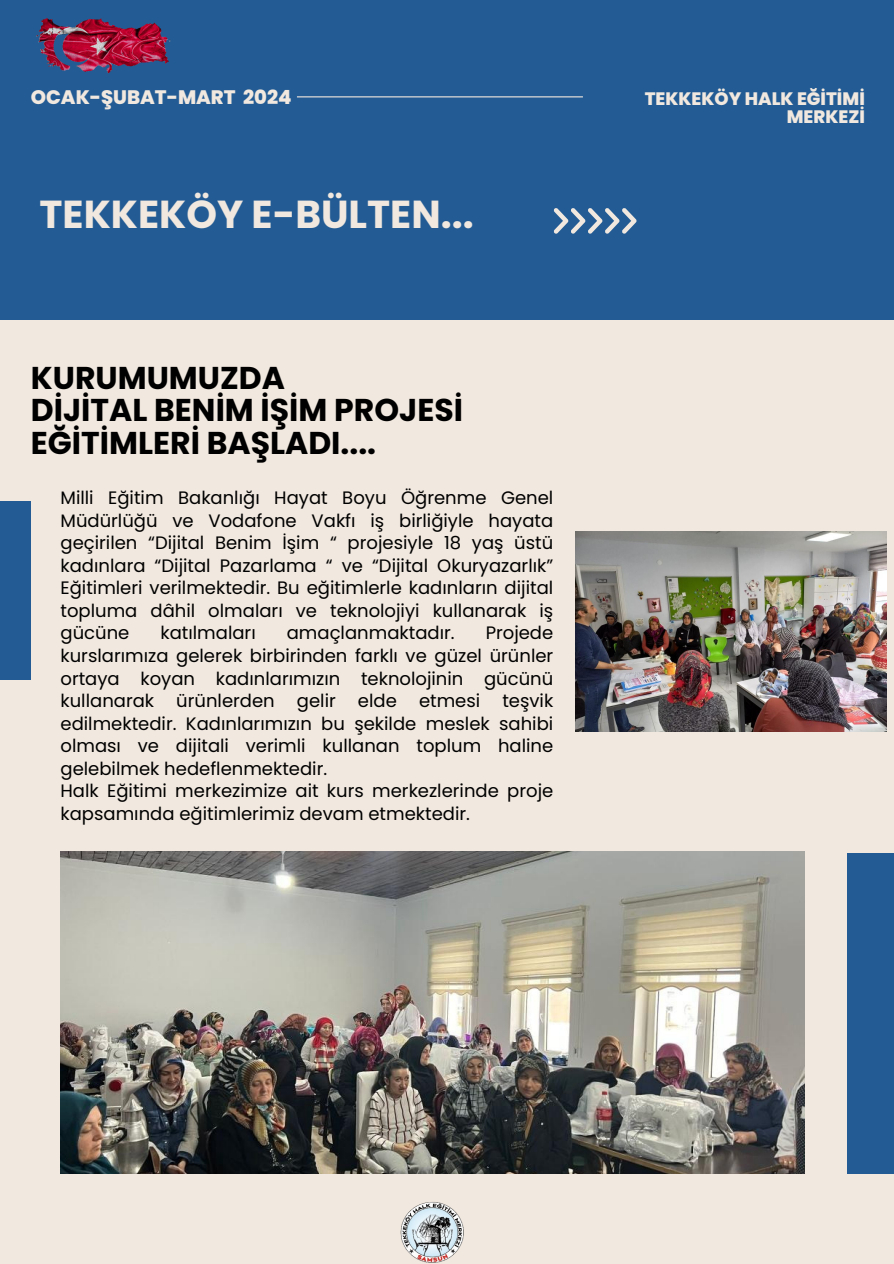
<style>
.page{position:relative;width:894px;height:1264px;background:#fff}
.page>*{position:absolute;margin:0;border:0;box-sizing:border-box;transform-origin:0 0}
.t1{font:700 39px "Poppins";color:#f1e8df}
.t2{font:700 31.5px/32.7px "Poppins";color:#000}
.t3{font:800 19.5px "Poppins";color:#f1e8df}
.t4{font:18px/22.5px "Poppins";color:#000;text-align:justify}
.t5{font:800 18px/18px "Poppins";color:#f1e8df;text-align:right}
</style>
<div class="page">
<div style="left:0;top:0;width:893px;height:1263px;background:#f1e8df"></div>
<div style="left:0;top:0;width:893px;height:320px;background:#235c94"></div>
<img style="left:575px;top:531px;width:310px;height:201px">
<img style="left:60px;top:851px;width:744px;height:322px">
<hr style="left:297px;top:96px;width:285px;height:1px;background:#f1e8df">
<svg style="left:553px;top:208px;width:83px;height:26px"></svg>
<div style="left:847px;top:853px;width:46px;height:320px;background:#235c94"></div>
<div style="left:0;top:502px;width:31px;height:178px;background:#235c94"></div>
<img style="left:400px;top:1202px;width:64px;height:60px">
<img style="left:36px;top:18px;width:135px;height:56px">
<p class="t3" style="left:31px;top:83px;width:262px">OCAK-ŞUBAT-MART 2024</p>
<p class="t1" style="left:40px;top:187px;width:435px">TEKKEKÖY E-BÜLTEN...</p>
<h1 class="t2" style="left:31px;top:361px;width:434px">KURUMUMUZDA<br>DİJİTAL BENİM İŞİM PROJESİ<br>EĞİTİMLERİ BAŞLADI....</h1>
<h2 class="t4" style="left:60px;top:487px;width:494px">Milli Eğitim Bakanlığı Hayat Boyu Öğrenme Genel Müdürlüğü ve Vodafone Vakfı iş birliğiyle hayata geçirilen “Dijital Benim İşim “ projesiyle 18 yaş üstü kadınlara “Dijital Pazarlama “ ve “Dijital Okuryazarlık” Eğitimleri verilmektedir. Bu eğitimlerle kadınların dijital topluma dâhil olmaları ve teknolojiyi kullanarak iş gücüne</h2>
<h2 class="t4" style="left:60px;top:622px;width:494px;text-indent:425px">Projede kurslarımıza gelerek birbirinden farklı ve güzel ürünler ortaya koyan kadınlarımızın teknolojinin gücünü kullanarak ürünlerden gelir elde etmesi teşvik edilmektedir. Kadınlarımızın bu şekilde meslek sahibi olması ve dijitali verimli kullanan toplum haline gelebilmek hedeflenmektedir.</h2>
<p class="t4" style="left:60px;top:779px;width:494px">Halk Eğitimi merkezimize ait kurs merkezlerinde proje kapsamında eğitimlerimiz devam etmektedir.</p>
<h2 class="t4" style="left:160px;top:622px;width:97px">katılmaları</h2>
<h2 class="t4" style="left:287px;top:622px;width:169px">amaçlanmaktadır.</h2>
<p class="t5" style="left:644px;top:90px;width:221px">TEKKEKÖY HALK EĞİTİMİ<br>MERKEZİ</p>
</div>
